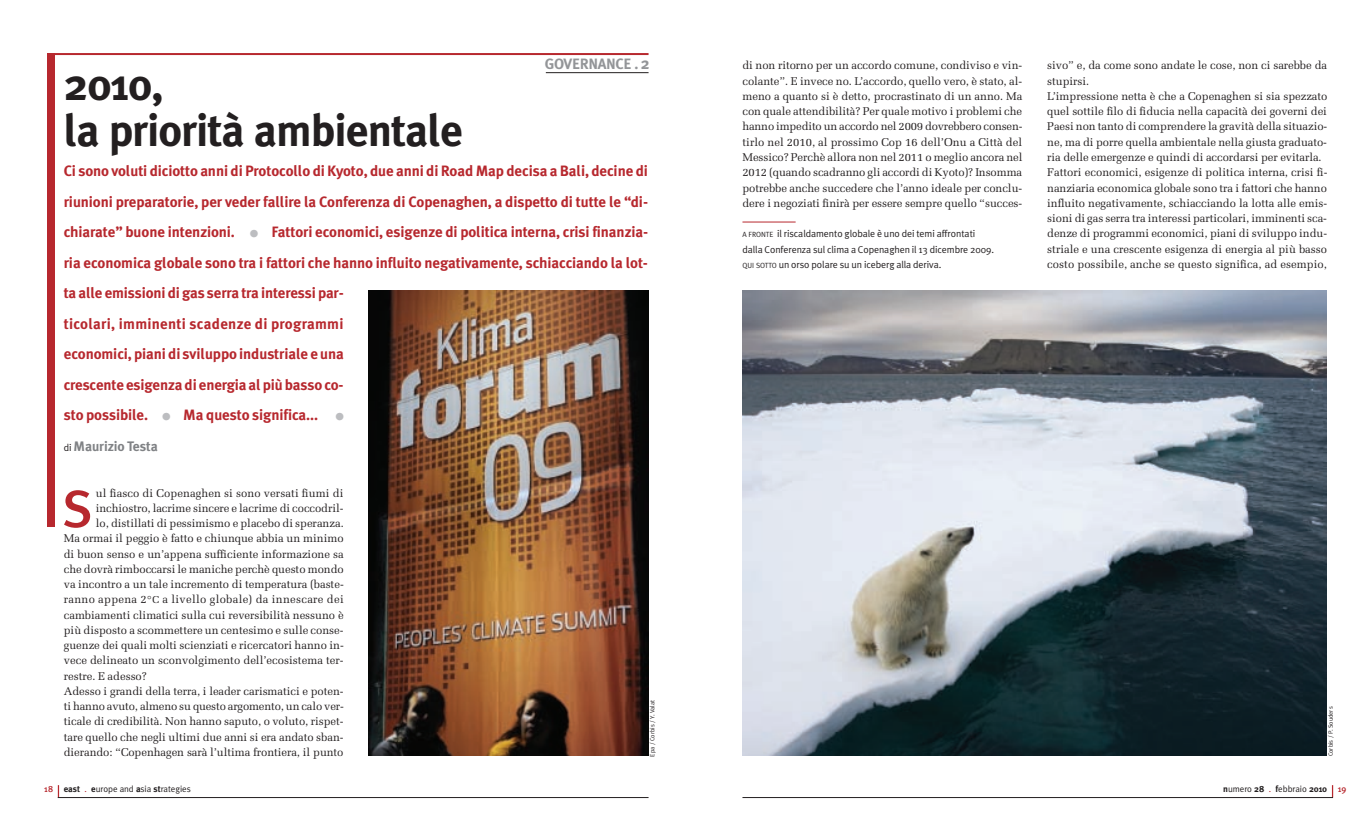
<style>
.page{position:relative;width:1368px;height:833px;background:#fff}
.page>*{position:absolute;margin:0;border:0;box-sizing:border-box;transform-origin:0 0}
.t1{font:500 52.5px "Meta Plus";color:#b7282e}
.t2{font:700 45px/45.8px "Meta Plus";letter-spacing:-.02em;color:#231f20}
.t3{font:700 15px/30.5px "Meta Plus";letter-spacing:-.005em;color:#b7282e;text-align:justify}
.t4{font:700 15px "Meta Plus";letter-spacing:-.02em;color:#939598}
.t5{font:700 13.75px "Meta Plus";letter-spacing:-.005em;color:#808285}
.t6{font:11.25px/15.2px "Melior";letter-spacing:-.005em;color:#231f20;text-align:justify}
.t7{font:11.25px "Melior";letter-spacing:.025em;color:#231f20}
.t8{font:10px/15.2px "Meta Plus Normal";letter-spacing:-.005em;color:#231f20}
.t9{font:9px "Meta Plus Normal";letter-spacing:-.005em;color:#231f20}
.t10{font:6.25px "Meta Plus Normal";letter-spacing:-.005em;color:#231f20}
.s1{font-size:16.25px}
.s2{color:#bcbdc0}
.s3{font-family:"Meta Plus Normal";font-weight:400;font-size:10px;color:#231f20}
.s4{font-size:10px}
.s5{font-size:7.5px}
.s6{font-family:"Meta Plus";font-weight:500;color:#b7282e}
.s7{font-family:"Meta Plus";font-weight:700}
.s8{color:#b7282e}
</style>
<div class="page">
<svg style="left:58px;top:785px;width:1px;height:12px"></svg>
<svg style="left:1332px;top:785px;width:1px;height:12px"></svg>
<img style="left:369px;top:291px;width:279px;height:465px">
<hr style="left:58px;top:797px;width:590px;height:1px;background:#231f20">
<hr style="left:742px;top:797px;width:591px;height:1px;background:#231f20">
<hr style="left:48px;top:53px;width:600px;height:2px;background:#b7282e">
<div style="left:48px;top:53px;width:7px;height:474px;background:#b7282e"></div>
<hr style="left:546px;top:72px;width:102px;height:1px;background:#231f20">
<img style="left:742px;top:291px;width:585px;height:465px">
<hr style="left:742px;top:222px;width:53px;height:1px;background:#b7282e">
<h3 class="t4" style="left:545px;top:55px;width:106px">GOVERNANCE . <span class="s1">2</span></h3>
<h2 class="t2" style="left:64px;top:62px;width:401px">2010,<br>la priorità ambientale</h2>
<p class="t3" style="left:64px;top:156px;width:586px">Ci sono voluti diciotto anni di Protocollo di Kyoto, due anni di Road Map decisa a Bali, decine di riunioni preparatorie, per veder fallire la Conferenza di Copenaghen, a dispetto di tutte le “di&shy;chiarate” buone intenzioni. <span class="s2">●</span> Fattori economici, esigenze di politica interna, crisi finanzia&shy;ria economica globale sono tra i fattori che hanno influito negativamente, schiacciando la lot-</p>
<h3 class="t3" style="left:64px;top:278px;width:282px">ta alle emissioni di gas serra tra interessi par&shy;ticolari, imminenti scadenze di programmi economici, piani di sviluppo industriale e una crescente esigenza di energia al più basso co&shy;sto possibile. <span class="s2">●</span> Ma questo significa... <span class="s2">●</span></h3>
<p class="t5" style="left:64px;top:438px;width:95px"><span class="s3">di</span> Maurizio Testa</p>
<p class="t6" style="left:96px;top:485px;width:249px">ul fiasco di Copenaghen si sono versati fiumi di</p>
<p class="t6" style="left:96px;top:500px;width:249px">inchiostro, lacrime sincere e lacrime di coccodril-</p>
<p class="t6" style="left:96px;top:515px;width:249px">lo, distillati di pessimismo e placebo di speranza.</p>
<p class="t6" style="left:64px;top:531px;width:281px">Ma ormai il peggio è fatto e chiunque abbia un minimo</p>
<p class="t6" style="left:64px;top:546px;width:281px">di buon senso e un’appena sufficiente informazione sa</p>
<p class="t6" style="left:64px;top:561px;width:281px">che dovrà rimboccarsi le maniche perchè questo mondo</p>
<p class="t6" style="left:64px;top:576px;width:281px">va incontro a un tale incremento di temperatura (baste-</p>
<p class="t7" style="left:64px;top:593px;width:281px">ranno appena 2°<span class="s4">C</span> a livello globale) da innescare dei</p>
<p class="t6" style="left:64px;top:607px;width:281px">cambiamenti climatici sulla cui reversibilità nessuno è</p>
<p class="t6" style="left:64px;top:622px;width:281px">più disposto a scommettere un centesimo e sulle conse-</p>
<p class="t6" style="left:64px;top:637px;width:281px">guenze dei quali molti scienziati e ricercatori hanno in-</p>
<p class="t6" style="left:64px;top:653px;width:281px">vece delineato un sconvolgimento dell’ecosistema ter-</p>
<p class="t6" style="left:64px;top:668px;width:85px">restre. E adesso?</p>
<p class="t6" style="left:64px;top:683px;width:281px">Adesso i grandi della terra, i leader carismatici e poten-</p>
<p class="t6" style="left:64px;top:698px;width:281px">ti hanno avuto, almeno su questo argomento, un calo ver-</p>
<p class="t6" style="left:64px;top:714px;width:281px">ticale di credibilità. Non hanno saputo, o voluto, rispet-</p>
<p class="t6" style="left:64px;top:729px;width:281px">tare quello che negli ultimi due anni si era andato sban-</p>
<p class="t6" style="left:64px;top:744px;width:281px">dierando: “Copenhagen sarà l’ultima frontiera, il punto</p>
<h1 class="t1" style="left:63px;top:478px;width:32px">S</h1>
<p class="t10" style="left:648px;top:756px;width:58px;rotate:-90deg">Epa / Corbis / Y. Valat</p>
<p class="t6" style="left:742px;top:58px;width:281px">di non ritorno per un accordo comune, condiviso e vin&shy;colante”. E invece no. L’accordo, quello vero, è stato, al&shy;meno a quanto si è detto, procrastinato di un anno. Ma con quale attendibilità? Per quale motivo i problemi che hanno impedito un accordo nel 2009 dovrebbero consen&shy;tirlo nel 2010, al prossimo Cop 16 dell’Onu a Città del Messico? Perchè allora non nel 2011 o meglio ancora nel 2012 (quando scadranno gli accordi di Kyoto)? Insomma potrebbe anche succedere che l’anno ideale per conclu&shy;dere i negoziati finirà per essere sempre quello “succes-</p>
<p class="t6" style="left:1047px;top:58px;width:282px;text-align:left">sivo” e, da come sono andate le cose, non ci sarebbe da stupirsi.<br>L’impressione netta è che a Copenaghen si sia spezzato quel sottile filo di fiducia nella capacità dei governi dei Paesi non tanto di comprendere la gravità della situazio&shy;ne, ma di porre quella ambientale nella giusta graduato&shy;ria delle emergenze e quindi di accordarsi per evitarla.<br>Fattori economici, esigenze di politica interna, crisi fi&shy;nanziaria economica globale sono tra i fattori che hanno influito negativamente, schiacciando la lotta alle emis&shy;sioni di gas serra tra interessi particolari, imminenti sca&shy;denze di programmi economici, piani di sviluppo indu&shy;striale e una crescente esigenza di energia al più basso costo possibile, anche se questo significa, ad esempio,</p>
<p class="t8" style="left:742px;top:226px;width:253px"><span class="s5">A FRONTE</span> il riscaldamento globale è uno dei temi affrontati dalla Conferenza sul clima a Copenaghen il 13 dicembre 2009.<br><span class="s5">QUI SOTTO</span> un orso polare su un iceberg alla deriva.</p>
<p class="t10" style="left:1327px;top:756px;width:51px;rotate:-90deg">Corbis / P. Souders</p>
<p class="t9" style="left:44px;top:784px;width:148px"><span class="s6">18</span> <span class="s7">east</span> <span class="s8">.</span> <span class="s7">e</span>urope and <span class="s7">a</span>sia <span class="s7">st</span>rategies</p>
<p class="t9" style="left:1223px;top:784px;width:125px"><span class="s7">n</span>umero <span class="s7">28</span> <span class="s8">.</span> <span class="s7">f</span>ebbraio <span class="s7">2010</span> <span class="s6">19</span></p>
</div>
